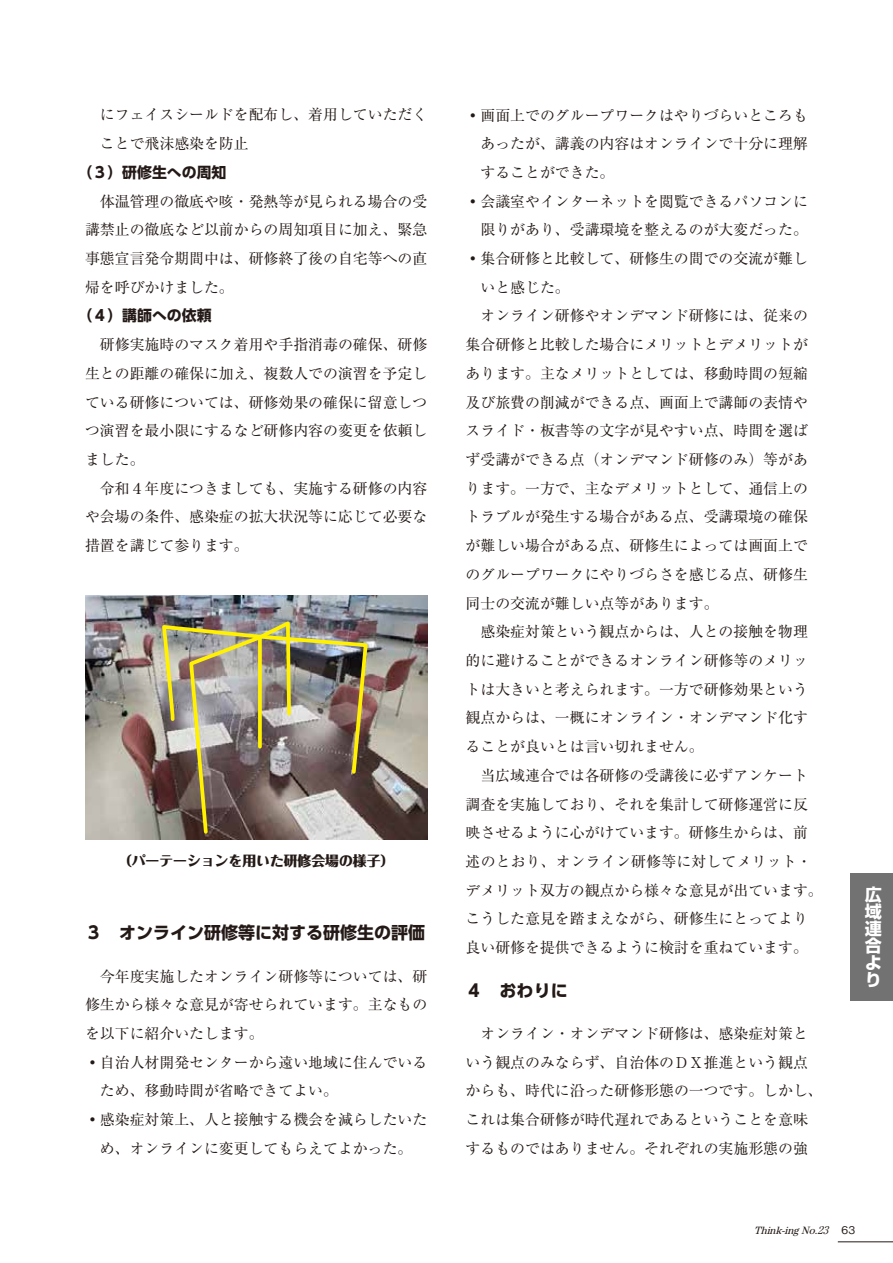
<style>
.page{position:relative;width:893px;height:1263px;background:#fff}
.page>*{position:absolute;margin:0;border:0;box-sizing:border-box;transform-origin:0 0}
.t1{font:700 16.95px "UD Shin Go Pro";color:#231916}
.t2{font:700 16.95px/17px "Shin Go Pro";color:#fff;text-align:justify}
.t3{font:14.85px/28.7px "Ryumin Pro";color:#231916;text-align:justify}
.t4{font:700 14.85px "UD Shin Go Pro";color:#231916}
.t5{font:800 13.8px "Folk Pro";color:#231916}
.t6{font:italic 10.65px "Century Std";color:#231916}
.s1{font-family:"Ryumin Pro"}
.s2{font-family:"Gothic BBB Pro";font-weight:500;font-style:normal}
</style>
<div class="page">
<hr style="left:838px;top:1241px;width:55px;height:1px;background:#231916">
<div style="left:850px;top:873px;width:43px;height:127px;background:#727272"></div>
<img style="left:85px;top:595px;width:342px;height:245px">
<img style="left:160px;top:617px;width:210px;height:219px">
<svg style="left:258px;top:638px;width:4px;height:109px"></svg>
<p class="t3" style="left:100px;top:100px;width:329px">にフェイスシールドを配布し、着用していただくことで飛沫感染を防止</p>
<p class="t4" style="left:78px;top:160px;width:150px">（３）研修生への周知</p>
<p class="t3" style="left:85px;top:186px;width:344px;text-indent:15px">体温管理の徹底や咳・発熱等が見られる場合の受講禁止の徹底など以前からの周知項目に加え、緊急事態宣言発令期間中は、研修終了後の自宅等への直帰を呼びかけました。</p>
<p class="t4" style="left:78px;top:304px;width:135px">（４）講師への依頼</p>
<p class="t3" style="left:85px;top:329px;width:344px;text-indent:15px">研修実施時のマスク着用や手指消毒の確保、研修生との距離の確保に加え、複数人での演習を予定している研修については、研修効果の確保に留意しつつ演習を最小限にするなど研修内容の変更を依頼しました。</p>
<p class="t3" style="left:85px;top:473px;width:344px;text-indent:15px">令和４年度につきましても、実施する研修の内容や会場の条件、感染症の拡大状況等に応じて必要な措置を講じて参ります。</p>
<p class="t5" style="left:118px;top:849px;width:278px">（パーテーションを用いた研修会場の様子）</p>
<p class="t1" style="left:85px;top:919px;width:342px">３　オンライン研修等に対する研修生の評価</p>
<p class="t3" style="left:85px;top:961px;width:344px;text-indent:15px">今年度実施したオンライン研修等については、研修生から様々な意見が寄せられています。主なものを以下に紹介いたします。</p>
<p class="t3" style="left:100px;top:1047px;width:329px;text-indent:-15px">•自治人材開発センターから遠い地域に住んでいるため、移動時間が省略できてよい。</p>
<p class="t3" style="left:85px;top:1104px;width:344px;text-align:center">•感染症対策上、人と接触する機会を減らしたいため、オンラインに変更してもらえてよかった。</p>
<p class="t3" style="left:480px;top:100px;width:329px;text-indent:-15px">•画面上でのグループワークはやりづらいところもあったが、講義の内容はオンラインで十分に理解することができた。</p>
<p class="t3" style="left:466px;top:186px;width:344px;text-align:right">•会議室やインターネットを閲覧できるパソコンに限りがあり、受講環境を整えるのが大変だった。</p>
<p class="t3" style="left:466px;top:243px;width:344px">•集合研修と比較して、研修生の間での交流が難し</p>
<p class="t3" style="left:480px;top:272px;width:91px">いと感じた。</p>
<p class="t3" style="left:480px;top:301px;width:329px">オンライン研修やオンデマンド研修には、従来の</p>
<p class="t3" style="left:466px;top:329px;width:344px">集合研修と比較した場合にメリットとデメリットが</p>
<p class="t3" style="left:466px;top:358px;width:344px">あります。主なメリットとしては、移動時間の短縮</p>
<p class="t3" style="left:466px;top:387px;width:344px">及び旅費の削減ができる点、画面上で講師の表情や</p>
<p class="t3" style="left:466px;top:415px;width:344px">スライド・板書等の文字が見やすい点、時間を選ば</p>
<p class="t3" style="left:466px;top:444px;width:344px">ず受講ができる点（オンデマンド研修のみ）等があ</p>
<p class="t3" style="left:466px;top:473px;width:344px">ります。一方で、主なデメリットとして、通信上の</p>
<p class="t3" style="left:466px;top:502px;width:344px">トラブルが発生する場合がある点、受講環境の確保</p>
<p class="t3" style="left:466px;top:530px;width:344px">が難しい場合がある点、研修生によっては画面上で</p>
<p class="t3" style="left:466px;top:559px;width:344px">のグループワークにやりづらさを感じる点、研修生</p>
<p class="t3" style="left:466px;top:588px;width:269px">同士の交流が難しい点等があります。　</p>
<p class="t3" style="left:480px;top:616px;width:329px">感染症対策という観点からは、人との接触を物理</p>
<p class="t3" style="left:466px;top:645px;width:344px">的に避けることができるオンライン研修等のメリッ</p>
<p class="t3" style="left:466px;top:674px;width:344px">トは大きいと考えられます。一方で研修効果という</p>
<p class="t3" style="left:466px;top:702px;width:344px">観点からは、一概にオンライン・オンデマンド化す</p>
<p class="t3" style="left:466px;top:731px;width:240px">ることが良いとは言い切れません。</p>
<p class="t3" style="left:480px;top:760px;width:329px">当広域連合では各研修の受講後に必ずアンケート</p>
<p class="t3" style="left:466px;top:789px;width:344px">調査を実施しており、それを集計して研修運営に反</p>
<p class="t3" style="left:466px;top:817px;width:344px">映させるように心がけています。研修生からは、前</p>
<p class="t3" style="left:466px;top:846px;width:348px">述のとおり、オンライン研修等に対してメリット・</p>
<p class="t3" style="left:466px;top:875px;width:359px">デメリット双方の観点から様々な意見が出ています。</p>
<p class="t3" style="left:466px;top:903px;width:344px">こうした意見を踏まえながら、研修生にとってより</p>
<p class="t3" style="left:466px;top:932px;width:344px">良い研修を提供できるように検討を重ねています。</p>
<p class="t1" style="left:466px;top:976px;width:104px">４　おわりに</p>
<p class="t3" style="left:466px;top:1018px;width:359px;text-align:left;text-indent:15px">オンライン・オンデマンド研修は、感染症対策という観点のみならず、自治体のＤＸ推進という観点からも、時代に沿った研修形態の一つです。しかし、これは集合研修が時代遅れであるということを意味するものではありません。それぞれの実施形態の強</p>
<p class="t2" style="left:865px;top:884px;width:18px">広域連合より</p>
<p class="t6" style="left:754px;top:1224px;width:102px">Think-ingNo.<span class="s1">23</span> <span class="s2">6 3</span></p>
</div>
